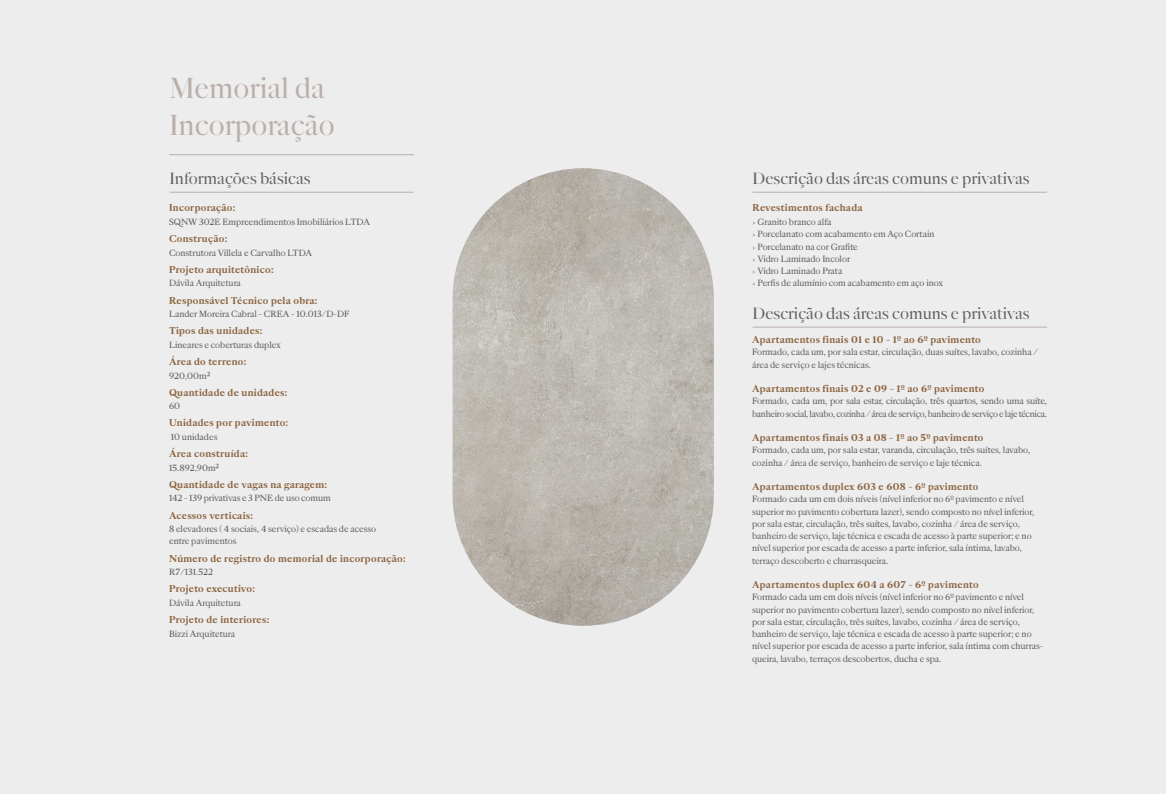
<style>
.page{position:relative;width:1166px;height:794px;background:#ededed}
.page>*{position:absolute;margin:0;border:0;box-sizing:border-box;transform-origin:0 0}
.t1{font:28px/36.8px "Quase Display";color:#baafaa}
.t2{font:15.75px "Quase Display";letter-spacing:-.005em;color:#63605e}
.t3{font:700 9.62px "Quase Text";letter-spacing:.025em;color:#8c6440}
.t4{font:700 9.62px "Quase Text";letter-spacing:-.015em;color:#8c6440}
.t5{font:700 9.62px "Quase Text";letter-spacing:.005em;color:#8c6440}
.t6{font:8.75px/12.2px "Quase Text";letter-spacing:-.01em;color:#63605e}
.t7{font:8.75px/12.2px "Quase Text";letter-spacing:-.03em;color:#63605e}
.s1{font-family:"Freight Text Pro"}
</style>
<div class="page">
<hr style="left:169px;top:154px;width:245px;height:1px;background:#baafaa">
<hr style="left:170px;top:192px;width:244px;height:1px;background:#baafaa">
<img style="left:452px;top:168px;width:262px;height:458px;border-radius:131px">
<hr style="left:752px;top:192px;width:295px;height:1px;background:#baafaa">
<hr style="left:752px;top:327px;width:295px;height:1px;background:#baafaa">
<h1 class="t1" style="left:169px;top:69px;width:167px">Memorial da<br>Incorporação</h1>
<h2 class="t2" style="left:170px;top:168px;width:143px">Informações básicas</h2>
<p class="t3" style="left:169px;top:202px;width:68px">Incorporação:</p>
<p class="t6" style="left:169px;top:216px;width:202px">SQNW 302E Empreendimentos Imobiliários LTDA</p>
<p class="t3" style="left:169px;top:232px;width:60px">Construção:</p>
<p class="t7" style="left:169px;top:246px;width:145px">Construtora Villela e Carvalho LTDA</p>
<p class="t3" style="left:169px;top:263px;width:106px">Projeto arquitetônico:</p>
<p class="t6" style="left:169px;top:277px;width:73px">Dávila Arquitetura</p>
<p class="t4" style="left:169px;top:294px;width:150px">Responsável Técnico pela obra:</p>
<p class="t6" style="left:169px;top:308px;width:182px">Lander Moreira Cabral - CREA - 10.013/D-DF</p>
<p class="t3" style="left:169px;top:325px;width:95px">Tipos das unidades:</p>
<p class="t6" style="left:169px;top:338px;width:113px">Lineares e coberturas duplex</p>
<p class="t3" style="left:169px;top:355px;width:79px">Área do terreno:</p>
<p class="t6" style="left:169px;top:369px;width:43px">920,00m²</p>
<p class="t3" style="left:169px;top:386px;width:120px">Quantidade de unidades:</p>
<p class="t6" style="left:169px;top:400px;width:13px">60</p>
<p class="t3" style="left:169px;top:417px;width:121px">Unidades por pavimento:</p>
<p class="t6" style="left:171px;top:430px;width:48px">10 unidades</p>
<p class="t3" style="left:169px;top:447px;width:80px">Área construída:</p>
<p class="t6" style="left:169px;top:461px;width:52px">15.892,90m²</p>
<p class="t5" style="left:169px;top:478px;width:160px">Quantidade de vagas na garagem:</p>
<p class="t6" style="left:169px;top:492px;width:163px">142 - 139 privativas e 3 PNE de uso comum</p>
<p class="t3" style="left:169px;top:509px;width:86px">Acessos verticais:</p>
<p class="t6" style="left:169px;top:523px;width:209px">8 elevadores ( 4 sociais, 4 serviço) e escadas de acesso entre pavimentos</p>
<p class="t3" style="left:169px;top:552px;width:238px">Número de registro do memorial de incorporação:</p>
<p class="t6" style="left:169px;top:565px;width:46px">R7/131.522</p>
<p class="t3" style="left:169px;top:582px;width:87px">Projeto executivo:</p>
<p class="t6" style="left:169px;top:596px;width:73px">Dávila Arquitetura</p>
<p class="t3" style="left:169px;top:613px;width:102px">Projeto de interiores:</p>
<p class="t6" style="left:169px;top:627px;width:68px">Bizzi Arquitetura</p>
<h2 class="t2" style="left:752px;top:168px;width:278px">Descrição das áreas comuns e privativas</h2>
<p class="t3" style="left:752px;top:202px;width:112px">Revestimentos fachada</p>
<p class="t6" style="left:752px;top:216px;width:192px"><span class="s1">›</span> Granito branco alfa<br><span class="s1">›</span> Porcelanato com acabamento em Aço Cortain<br><span class="s1">›</span> Porcelanato na cor Grafite<br><span class="s1">›</span> Vidro Laminado Incolor<br><span class="s1">›</span> Vidro Laminado Prata<br><span class="s1">›</span> Perfis de alumínio com acabamento em aço inox</p>
<h2 class="t2" style="left:752px;top:303px;width:278px">Descrição das áreas comuns e privativas</h2>
<p class="t3" style="left:752px;top:333px;width:230px">Apartamentos finais 01 e 10 - 1º ao 6º pavimento</p>
<p class="t6" style="left:752px;top:346px;width:287px">Formado, cada um, por sala estar, circulação, duas suítes, lavabo, cozinha / área de serviço e lajes técnicas.</p>
<p class="t3" style="left:752px;top:382px;width:234px">Apartamentos finais 02 e 09 - 1º ao 6º pavimento</p>
<p class="t7" style="left:752px;top:395px;width:296px">Formado, cada um, por sala estar, circulação, três quartos, sendo uma suíte, banheiro social, lavabo, cozinha / área de serviço, banheiro de serviço e laje técnica.</p>
<p class="t3" style="left:752px;top:431px;width:233px">Apartamentos finais 03 a 08 - 1º ao 5º pavimento</p>
<p class="t6" style="left:752px;top:444px;width:280px">Formado, cada um, por sala estar, varanda, circulação, três suítes, lavabo, cozinha / área de serviço, banheiro de serviço e laje técnica.</p>
<p class="t3" style="left:752px;top:480px;width:228px">Apartamentos duplex 603 e 608 - 6º pavimento</p>
<p class="t6" style="left:752px;top:493px;width:284px">Formado cada um em dois níveis (nível inferior no 6º pavimento e nível superior no pavimento cobertura lazer), sendo composto no nível inferior, por sala estar, circulação, três suítes, lavabo, cozinha / área de serviço, banheiro de serviço, laje técnica e escada de acesso à parte superior; e no nível superior por escada de acesso a parte inferior, sala íntima, lavabo, terraço descoberto e churrasqueira.</p>
<p class="t3" style="left:752px;top:578px;width:228px">Apartamentos duplex 604 a 607 - 6º pavimento</p>
<p class="t6" style="left:752px;top:591px;width:293px">Formado cada um em dois níveis (nível inferior no 6º pavimento e nível superior no pavimento cobertura lazer), sendo composto no nível inferior, por sala estar, circulação, três suítes, lavabo, cozinha / área de serviço, banheiro de serviço, laje técnica e escada de acesso à parte superior; e no nível superior por escada de acesso a parte inferior, sala íntima com churras&shy;queira, lavabo, terraços descobertos, ducha e spa.</p>
</div>
